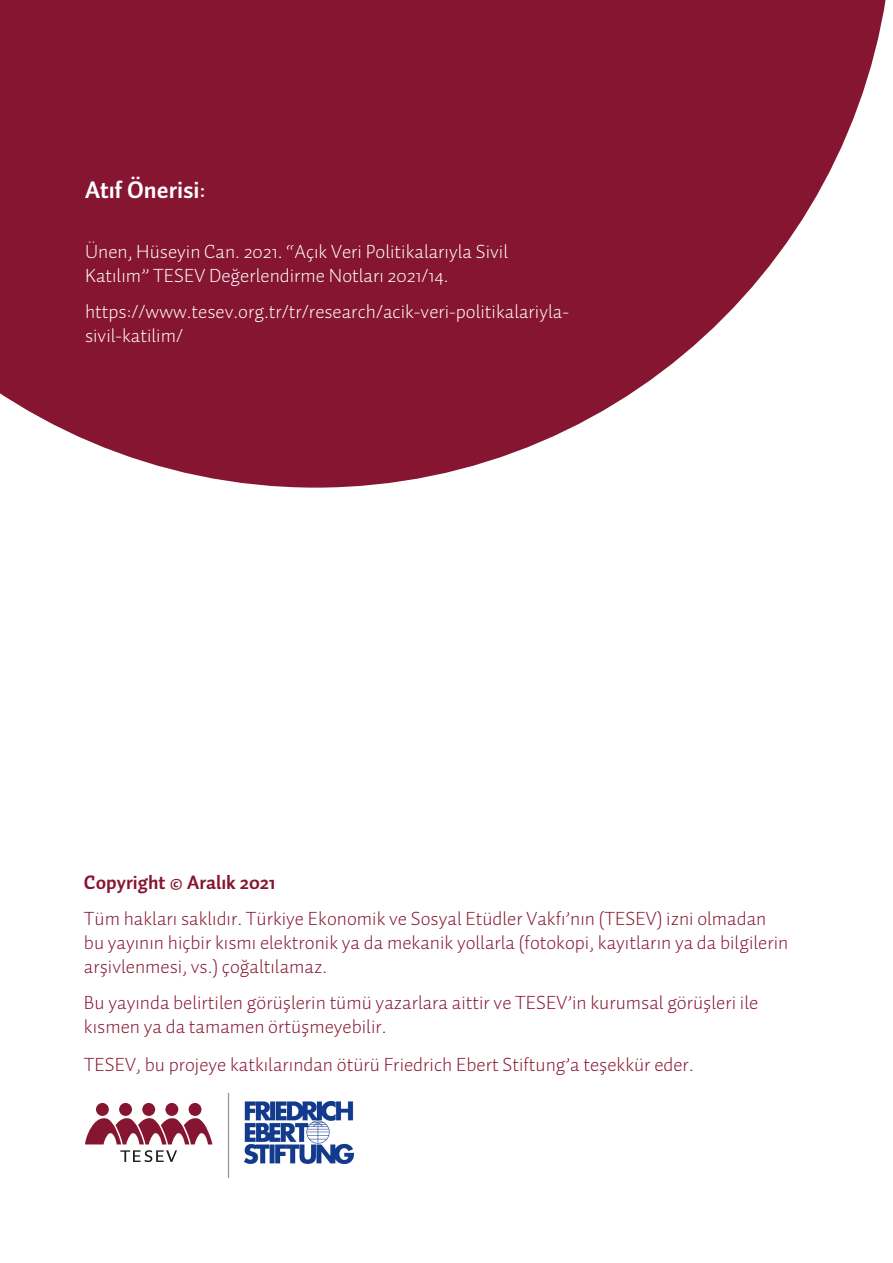
<style>
.page{position:relative;width:893px;height:1263px;background:#fff}
.page>*{position:absolute;margin:0;border:0;box-sizing:border-box;transform-origin:0 0}
.Paragraf_Stili_1{font:700 24px "Auto 2 TR";color:#fff}
._2020_FES_Normal_TR{font:300 19.5px/24px "Auto 2 TR";color:#861531}
._2020_FES_Normal_TR-2{font:300 19.5px/24px "Auto 2 TR";color:#fff}
._2020_FES_Normal_TR-3{font:700 19.5px "Auto 2 TR";color:#861531}
.s1{font-weight:400}
</style>
<div class="page">
<svg style="left:0;top:0;width:886px;height:488px;fill:#861531"></svg>
<svg style="left:85px;top:1103px;width:127px;height:41px"></svg>
<svg style="left:120px;top:1150px;width:57px;height:12px"></svg>
<img style="left:245px;top:1101px;width:109px;height:63px">
<hr style="left:228px;top:1093px;width:1px;height:85px;background:#939598">
<p class="Paragraf_Stili_1" style="left:85px;top:174px;width:122px">Atıf Önerisi<span class="s1">:</span></p>
<p class="_2020_FES_Normal_TR-2" style="left:85px;top:240px;width:425px">Ünen, Hüseyin Can. 2021. “Açık Veri Politikalarıyla Sivil<br>Katılım” TESEV Değerlendirme Notları 2021/14.</p>
<p class="_2020_FES_Normal_TR-2" style="left:85px;top:300px;width:485px">https://www.tesev.org.tr/tr/research/acik-veri-politikalariyla&shy;sivil-katilim/</p>
<p class="_2020_FES_Normal_TR-3" style="left:84px;top:870px;width:193px">Copyright © Aralık 2021</p>
<p class="_2020_FES_Normal_TR" style="left:84px;top:906px;width:706px">Tüm hakları saklıdır. Türkiye Ekonomik ve Sosyal Etüdler Vakfı’nın (TESEV) izni olmadan bu yayının hiçbir kısmı elektronik ya da mekanik yollarla (fotokopi, kayıtların ya da bilgilerin arşivlenmesi, vs.) çoğaltılamaz.</p>
<p class="_2020_FES_Normal_TR" style="left:84px;top:990px;width:676px">Bu yayında belirtilen görüşlerin tümü yazarlara aittir ve TESEV’in kurumsal görüşleri ile kısmen ya da tamamen örtüşmeyebilir.</p>
<p class="_2020_FES_Normal_TR" style="left:84px;top:1052px;width:611px">TESEV, bu projeye katkılarından ötürü Friedrich Ebert Stiftung’a teşekkür eder.</p>
</div>
